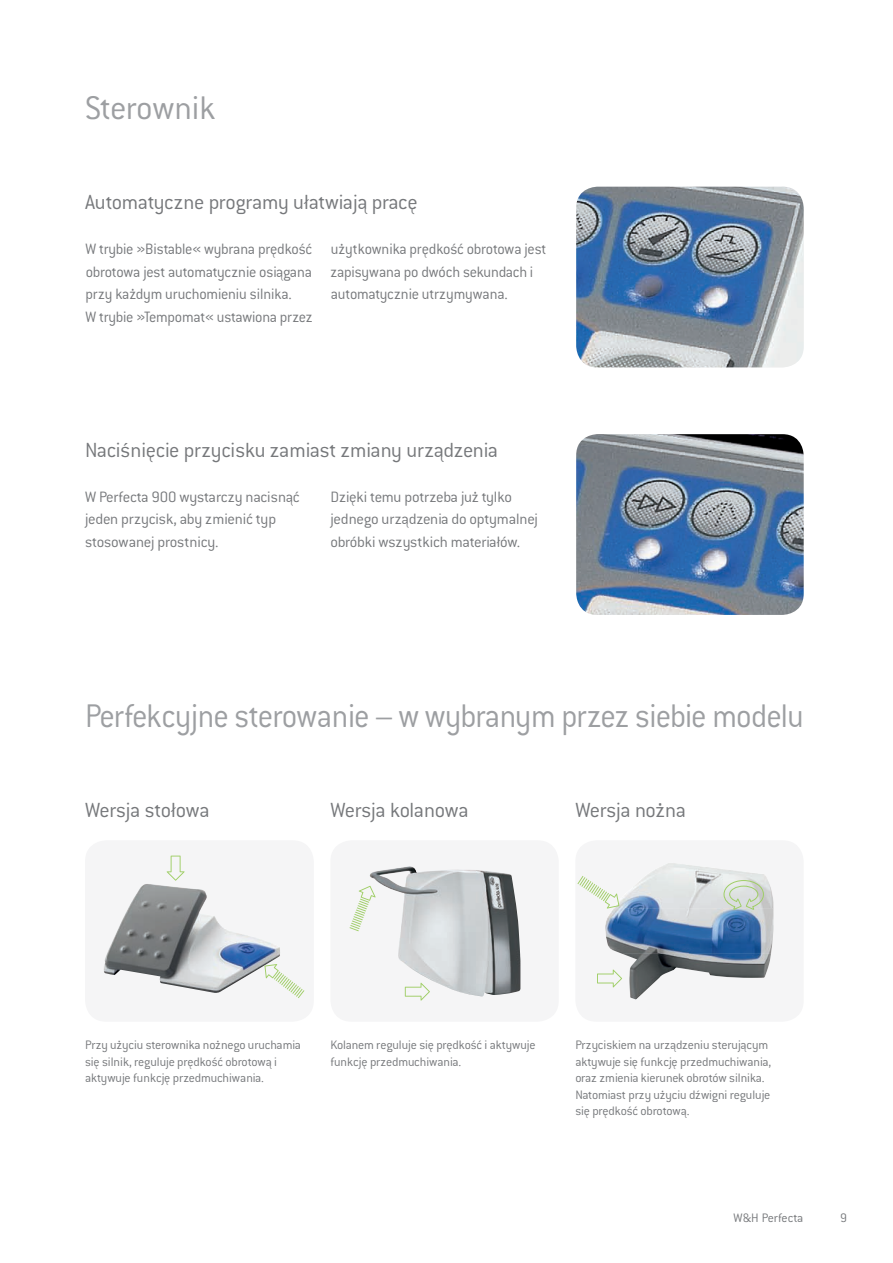
<style>
.page{position:relative;width:893px;height:1263px;background:#fff}
.page>*{position:absolute;margin:0;border:0;box-sizing:border-box;transform-origin:0 0}
.t1{font:300 36px "ITC Conduit LTCE";letter-spacing:-.02em;color:#9d9fa2;scale:.94 1}
.t2{font:300 36px "ITC Conduit LTCE";letter-spacing:-.02em;color:#9d9fa2}
.t3{font:300 22.5px "ITC Conduit LTCE";letter-spacing:-.015em;color:#76787b}
.t4{font:300 16.5px/22.5px "ITC Conduit LTCE";letter-spacing:-.015em;color:#76787b}
.t5{font:300 13.5px/16.5px "ITC Conduit LTCE";letter-spacing:-.01em;color:#76787b}
.t6{font:300 13.5px "Conduit ITC";letter-spacing:-.01em;color:#76787b}
</style>
<div class="page">
<div style="left:330px;top:840px;width:229px;height:182px;background:#f5f5f6;border-radius:21px"></div>
<img style="left:369px;top:866px;width:151px;height:130px">
<div style="left:85px;top:840px;width:229px;height:182px;background:#f5f5f6;border-radius:21px"></div>
<img style="left:104px;top:884px;width:176px;height:109px">
<svg style="left:167px;top:855px;width:18px;height:26px"></svg>
<svg style="left:350px;top:886px;width:26px;height:45px"></svg>
<svg style="left:405px;top:983px;width:25px;height:18px"></svg>
<svg style="left:577px;top:862px;width:197px;height:138px"></svg>
<svg style="left:264px;top:964px;width:40px;height:34px"></svg>
<img style="left:576px;top:187px;width:228px;height:180px">
<img style="left:576px;top:434px;width:228px;height:181px">
<h1 class="t2" style="left:85px;top:88px;width:132px">Sterownik</h1>
<h2 class="t3" style="left:85px;top:190px;width:334px">Automatyczne programy ułatwiają pracę</h2>
<p class="t4" style="left:86px;top:238px;width:229px">W trybie »Bistable« wybrana prędkość obrotowa jest automatycznie osiągana przy każdym uruchomieniu silnika.<br>W trybie »Tempomat« ustawiona przez</p>
<p class="t4" style="left:331px;top:238px;width:217px">użytkownika prędkość obrotowa jest zapisywana po dwóch sekundach i automatycznie utrzymywana.</p>
<h2 class="t3" style="left:85px;top:437px;width:414px">Naciśnięcie przycisku zamiast zmiany urządzenia</h2>
<p class="t4" style="left:85px;top:485px;width:216px">W Perfecta 900 wystarczy nacisnąć jeden przycisk, aby zmienić typ stosowanej prostnicy.</p>
<p class="t4" style="left:330px;top:485px;width:209px">Dzięki temu potrzeba już tylko jednego urządzenia do optymalnej obróbki wszystkich materiałów.</p>
<h1 class="t1" style="left:85px;top:695px;width:766px">Perfekcyjne sterowanie – w wybranym przez siebie modelu</h1>
<h2 class="t3" style="left:85px;top:797px;width:126px">Wersja stołowa</h2>
<h2 class="t3" style="left:330px;top:797px;width:140px">Wersja kolanowa</h2>
<h2 class="t3" style="left:575px;top:797px;width:112px">Wersja nożna</h2>
<p class="t5" style="left:85px;top:1037px;width:217px">Przy użyciu sterownika nożnego uruchamia się silnik, reguluje prędkość obrotową i aktywuje funkcję przedmuchiwania.</p>
<p class="t5" style="left:330px;top:1037px;width:207px">Kolanem reguluje się prędkość i aktywuje funkcję przedmuchiwania.</p>
<p class="t5" style="left:575px;top:1037px;width:198px">Przyciskiem na urządzeniu sterującym aktywuje się funkcję przedmuchiwania, oraz zmienia kierunek obrotów silnika.<br>Natomiast przy użyciu dźwigni reguluje się prędkość obrotową.</p>
<p class="t6" style="left:733px;top:1210px;width:71px">W&amp;H Perfecta</p>
<p class="t6" style="left:840px;top:1210px;width:8px">9</p>
</div>
